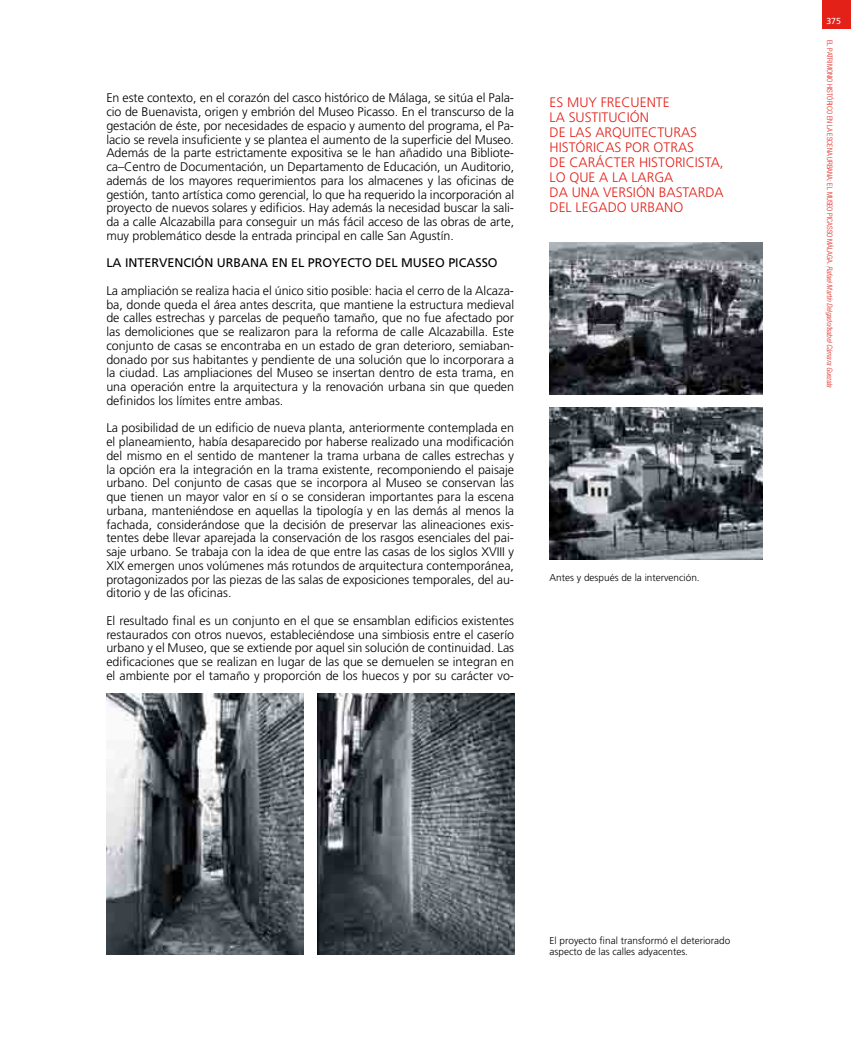
<style>
.page{position:relative;width:851px;height:1063px;background:#fff}
.page>*{position:absolute;margin:0;border:0;box-sizing:border-box;transform-origin:0 0}
.t1{font:300 13.75px/15px "Frutiger";color:#e32119}
.t2{font:300 12.5px/13.8px "Frutiger";color:#000;text-align:justify}
.t3{font:12.5px "Frutiger";color:#000}
.t4{font:300 10px/11.2px "Frutiger";color:#000}
.t5{font:8.75px "Frutiger";color:#fff}
.t6{font:300 condensed 7.5px "Helvetica Neue";color:#e32119}
.s1{font-style:italic}
</style>
<div class="page">
<div style="left:822px;top:0;width:28px;height:28px;background:#e32119"></div>
<img style="left:549px;top:408px;width:213px;height:151px">
<img style="left:549px;top:243px;width:213px;height:151px">
<img style="left:106px;top:694px;width:197px;height:261px">
<img style="left:317px;top:694px;width:197px;height:261px">
<p class="t2" style="left:106px;top:91px;width:409px">En este contexto, en el corazón del casco histórico de Málaga, se sitúa el Pala&shy;cio de Buenavista, origen y embrión del Museo Picasso. En el transcurso de la gestación de éste, por necesidades de espacio y aumento del programa, el Pa&shy;lacio se revela insuficiente y se plantea el aumento de la superficie del Museo.<br>Además de la parte estrictamente expositiva se le han añadido una Bibliote&shy;ca–Centro de Documentación, un Departamento de Educación, un Auditorio, además de los mayores requerimientos para los almacenes y las oficinas de gestión, tanto artística como gerencial, lo que ha requerido la incorporación al proyecto de nuevos solares y edificios. Hay además la necesidad buscar la sali&shy;da a calle Alcazabilla para conseguir un más fácil acceso de las obras de arte, muy problemático desde la entrada principal en calle San Agustín.</p>
<p class="t3" style="left:106px;top:256px;width:393px">LA INTERVENCIÓN URBANA EN EL PROYECTO DEL M USEO PICASSO</p>
<p class="t2" style="left:106px;top:284px;width:409px">La ampliación se realiza hacia el único sitio posible: hacia el cerro de la Alcaza&shy;ba, donde queda el área antes descrita, que mantiene la estructura medieval de calles estrechas y parcelas de pequeño tamaño, que no fue afectado por las demoliciones que se realizaron para la reforma de calle Alcazabilla. Este conjunto de casas se encontraba en un estado de gran deterioro, semiaban&shy;donado por sus habitantes y pendiente de una solución que lo incorporara a la ciudad. Las ampliaciones del Museo se insertan dentro de esta trama, en una operación entre la arquitectura y la renovación urbana sin que queden definidos los límites entre ambas.</p>
<p class="t2" style="left:106px;top:421px;width:409px">La posibilidad de un edificio de nueva planta, anteriormente contemplada en el planeamiento, había desaparecido por haberse realizado una modificación del mismo en el sentido de mantener la trama urbana de calles estrechas y la opción era la integración en la trama existente, recomponiendo el paisaje urbano. Del conjunto de casas que se incorpora al Museo se conservan las que tienen un mayor valor en sí o se consideran importantes para la escena urbana, manteniéndose en aquellas la tipología y en las demás al menos la fachada, considerándose que la decisión de preservar las alineaciones exis&shy;tentes debe llevar aparejada la conservación de los rasgos esenciales del pai&shy;saje urbano. Se trabaja con la idea de que entre las casas de los siglos XVIII y XIX emergen unos volúmenes más rotundos de arquitectura contemporánea, protagonizados por las piezas de las salas de exposiciones temporales, del au&shy;ditorio y de las oficinas.</p>
<p class="t2" style="left:106px;top:614px;width:409px">El resultado final es un conjunto en el que se ensamblan edificios existentes restaurados con otros nuevos, estableciéndose una simbiosis entre el caserío urbano y el Museo, que se extiende por aquel sin solución de continuidad. Las edificaciones que se realizan en lugar de las que se demuelen se integran en el ambiente por el tamaño y proporción de los huecos y por su carácter vo-</p>
<p class="t1" style="left:549px;top:94px;width:29px">es muy</p>
<p class="t1" style="left:600px;top:94px;width:9px">frecuente</p>
<p class="t1" style="left:549px;top:109px;width:28px">la sustitución de las</p>
<p class="t1" style="left:595px;top:124px;width:36px">arquitecturas</p>
<p class="t1" style="left:549px;top:139px;width:8px">históricas</p>
<p class="t1" style="left:625px;top:139px;width:9px">por</p>
<p class="t1" style="left:653px;top:139px;width:9px">otras</p>
<p class="t1" style="left:549px;top:154px;width:30px">de car</p>
<p class="t1" style="left:595px;top:154px;width:18px">ácter</p>
<p class="t1" style="left:639px;top:154px;width:8px">historicista</p>
<p class="t1" style="left:719px;top:154px;width:5px">,</p>
<p class="t1" style="left:549px;top:169px;width:91px">lo que ala larga da una</p>
<p class="t1" style="left:603px;top:184px;width:9px">versión</p>
<p class="t1" style="left:658px;top:184px;width:9px">bastarda</p>
<p class="t1" style="left:549px;top:199px;width:8px">del</p>
<p class="t1" style="left:575px;top:199px;width:10px">legado</p>
<p class="t1" style="left:630px;top:199px;width:10px">urbano</p>
<p class="t4" style="left:549px;top:572px;width:152px">Antes y después de la intervención.</p>
<p class="t5" style="left:826px;top:16px;width:16px">375</p>
<p class="t6" style="left:834px;top:40px;width:349px;rotate:90deg">EL PATRIMONIO HISTÓRICO EN LA ESCENA URBANA: EL MUSEO PICASSO MÁLAGA. <span class="s1">Rafael Martín Delgado/Isabel Cámara Guezala</span></p>
<p class="t4" style="left:549px;top:935px;width:182px">El proyecto final transformó el deteriorado aspecto de las calles adyacentes.</p>
</div>
